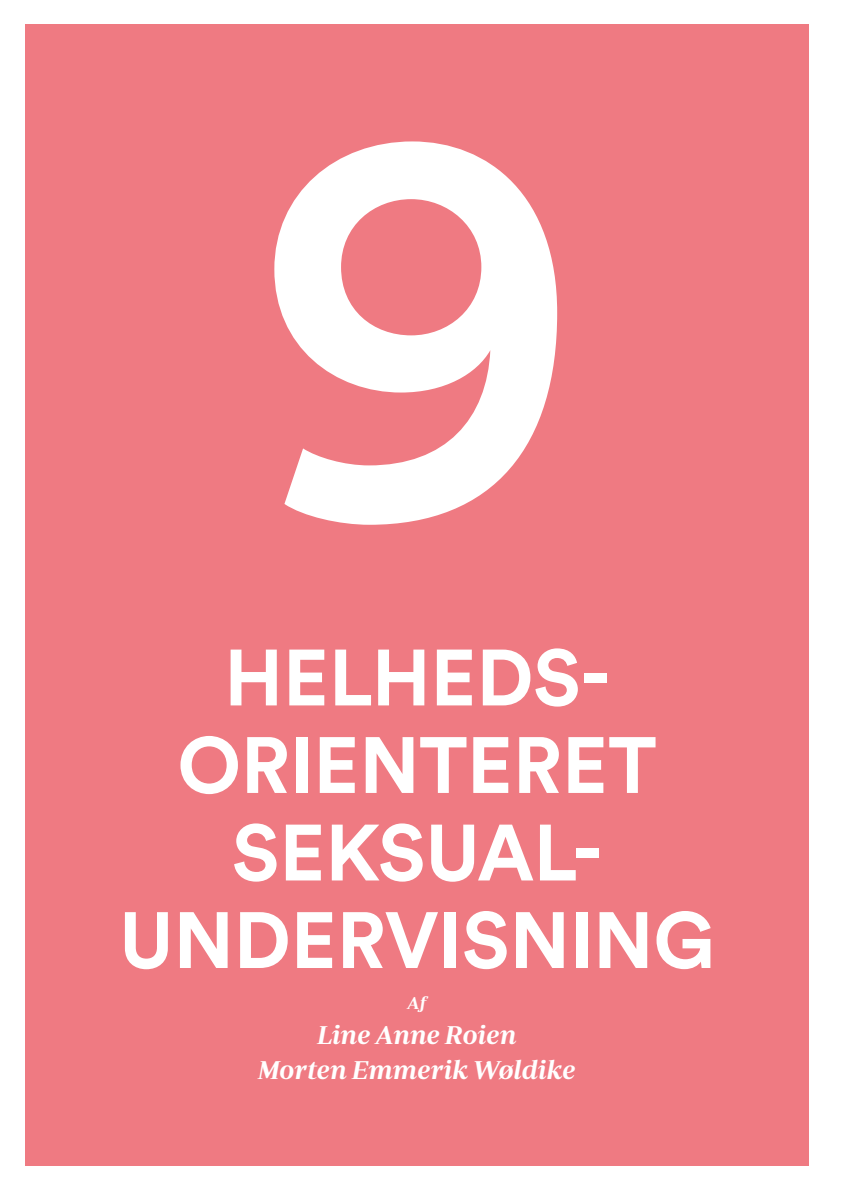
<style>
.page{position:relative;width:844px;height:1191px;background:#fff}
.page>*{position:absolute;margin:0;border:0;box-sizing:border-box;transform-origin:0 0}
.t1{font:500 565.25px "Circular Pro";color:#fff}
.t2{font:700 78.75px "Circular Pro";letter-spacing:-.005em;color:#fff}
.t3{font:italic 600 26.25px/35px "Periodico Display";letter-spacing:-.005em;color:#fff;text-align:center}
.t4{font:italic 600 17.5px "Periodico Display";color:#fff}
</style>
<div class="page">
<div style="left:25px;top:25px;width:784px;height:1141px;background:#ef7a82"></div>
<h1 class="t1" style="left:253px;top:-67px;width:330px">9</h1>
<p class="t2" style="left:224px;top:623px;width:387px">HELHEDS-</p>
<p class="t2" style="left:177px;top:711px;width:429px">ORIENTERET</p>
<p class="t2" style="left:232px;top:798px;width:372px">SE KSUAL-</p>
<p class="t2" style="left:119px;top:886px;width:107px">UNDER</p>
<p class="t2" style="left:384px;top:886px;width:96px">VISNIN</p>
<p class="t2" style="left:653px;top:886px;width:63px">G</p>
<p class="t4" style="left:408px;top:993px;width:20px">Af</p>
<p class="t3" style="left:258px;top:1017px;width:319px">Line Anne Roien<br>Morten Emmerik Wøldike</p>
</div>
